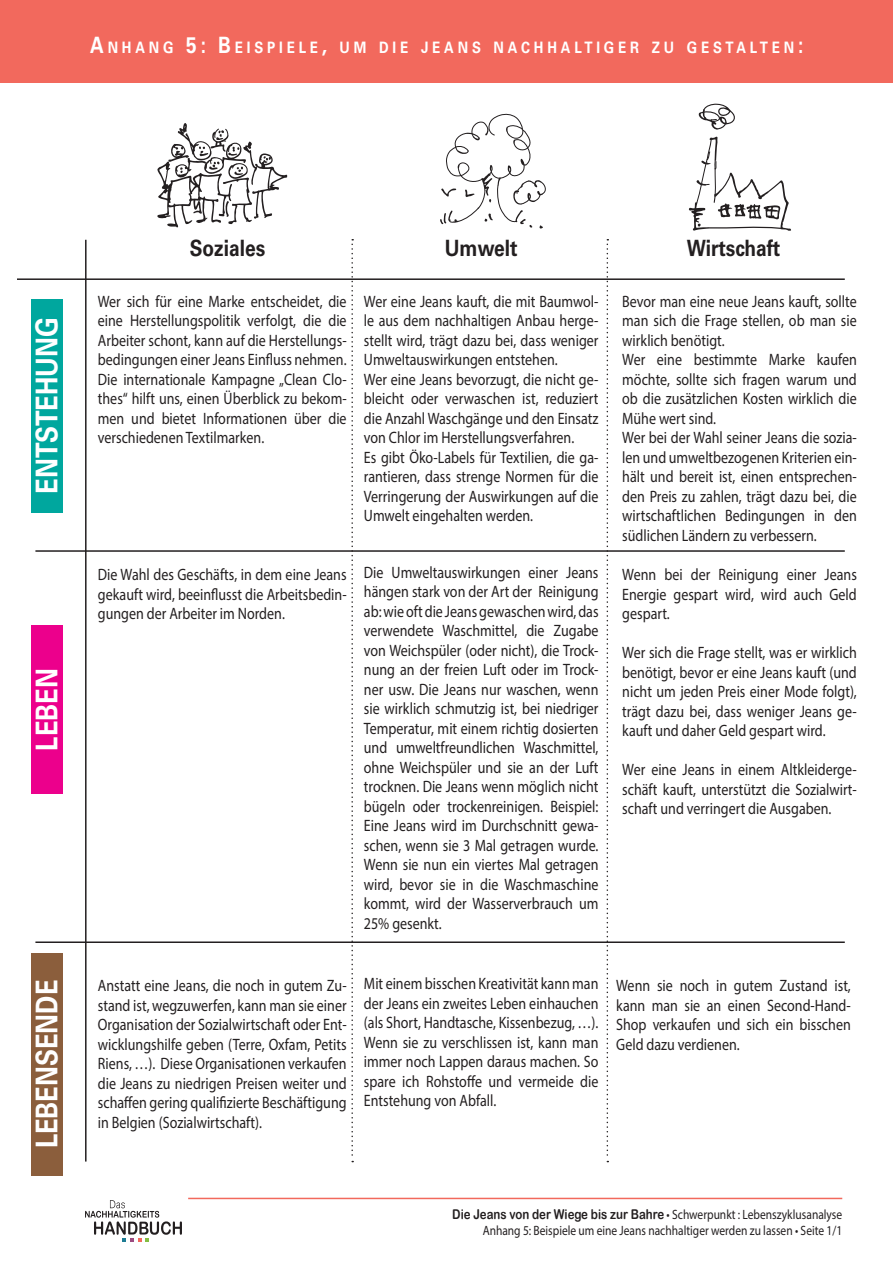
<style>
.page{position:relative;width:893px;height:1263px;background:#fff}
.page>*{position:absolute;margin:0;border:0;box-sizing:border-box;transform-origin:0 0}
.t1{font:700 30px "Univers LT Std";color:#fff;scale:.85 1}
.t2{font:700 22.5px "Univers LT Std";color:#231f20;scale:.85 1}
.t3{font:16.5px/19.5px "Myriad Pro";color:#231f20;text-align:justify;scale:.85 1}
.t4{font:700 15.75px "Univers LT Std";letter-spacing:.285em;color:#fff;scale:.85 1}
.t5{font:13.5px/16px "Myriad Pro";color:#231f20;text-align:right;scale:.85 1}
.s1{font-size:22.5px}
.s2{font-family:"Arial Rounded MT Bold"}
</style>
<div class="page">
<hr style="left:188px;top:1198px;width:654px;height:1px;background:#f2695d">
<svg style="left:85px;top:1200px;width:97px;height:41px"></svg>
<div style="left:31px;top:625px;width:31px;height:169px;background:#ec008c"></div>
<div style="left:31px;top:953px;width:31px;height:222px;background:#8b5e3c"></div>
<hr style="left:35px;top:550px;width:810px;height:2px;background:#231f20">
<hr style="left:17px;top:278px;width:828px;height:2px;background:#231f20">
<hr style="left:85px;top:240px;width:2px;height:921px;background:#231f20">
<svg style="left:351px;top:239px;width:2px;height:923px"></svg>
<svg style="left:607px;top:239px;width:1px;height:923px"></svg>
<hr style="left:35px;top:941px;width:810px;height:2px;background:#231f20">
<div style="left:31px;top:299px;width:31px;height:213px;background:#00a79e"></div>
<div style="left:0;top:0;width:893px;height:83px;background:#f2695d"></div>
<svg style="left:157px;top:123px;width:130px;height:104px"></svg>
<svg style="left:699px;top:103px;width:36px;height:27px"></svg>
<svg style="left:688px;top:136px;width:103px;height:95px"></svg>
<svg style="left:440px;top:113px;width:106px;height:116px"></svg>
<p class="t4" style="left:90px;top:38px;width:841px"><span class="s1">A</span>NHANG <span class="s1">5: B</span>EISPIELE<span class="s1">,</span> UM DIE JEANS NACHHALTIGER ZU GESTALTEN<span class="s1">:</span></p>
<h1 class="t1" style="left:29px;top:494px;width:209px;rotate:-90deg">Entstehung</h1>
<h1 class="t1" style="left:29px;top:750px;width:98px;rotate:-90deg">Leben</h1>
<h1 class="t1" style="left:29px;top:1148px;width:200px;rotate:-90deg">Lebensende</h1>
<h2 class="t2" style="left:190px;top:235px;width:90px">Soziales</h2>
<h2 class="t2" style="left:445px;top:235px;width:87px">Umwelt</h2>
<h2 class="t2" style="left:687px;top:235px;width:111px">Wirtschaft</h2>
<p class="t3" style="left:98px;top:291px;width:294px">Wer sich für eine Marke entscheidet, die eine Herstellungspolitik verfolgt, die die Arbeiter schont, kann auf die Herstellungs&shy;bedingungen einer Jeans Einfluss nehmen.<br>Die internationale Kampagne „Clean Clo&shy;thes“ hilft uns, einen Überblick zu bekom&shy;men und bietet Informationen über die verschiedenen Textilmarken.</p>
<p class="t3" style="left:364px;top:291px;width:277px;text-align:left">Wer eine Jeans kauft, die mit Baumwol&shy;le aus dem nachhaltigen Anbau herge&shy;stellt wird, trägt dazu bei, dass weniger Umweltauswirkungen entstehen.<br>Wer eine Jeans bevorzugt, die nicht ge&shy;bleicht oder verwaschen ist, reduziert die Anzahl Waschgänge und den Einsatz von Chlor im Herstellungsverfahren.<br>Es gibt Öko-Labels für Textilien, die ga&shy;rantieren, dass strenge Normen für die Verringerung der Auswirkungen auf die Umwelt eingehalten werden.</p>
<p class="t3" style="left:622px;top:291px;width:277px;text-align:left">Bevor man eine neue Jeans kauft, sollte man sich die Frage stellen, ob man sie wirklich benötigt.<br>Wer eine bestimmte Marke kaufen möchte, sollte sich fragen warum und ob die zusätzlichen Kosten wirklich die Mühe wert sind.<br>Wer bei der Wahl seiner Jeans die sozia&shy;len und umweltbezogenen Kriterien ein&shy;hält und bereit ist, einen entsprechen&shy;den Preis zu zahlen, trägt dazu bei, die wirtschaftlichen Bedingungen in den südlichen Ländern zu verbessern.</p>
<p class="t3" style="left:98px;top:565px;width:294px">Die Wahl des Geschäfts, in dem eine Jeans gekauft wird, beeinflusst die Arbeitsbedin&shy;gungen der Arbeiter im Norden.</p>
<p class="t3" style="left:364px;top:562px;width:278px">Die Umweltauswirkungen einer Jeans hängen stark von der Art der Reinigung ab: wie oft die Jeans gewaschen wird, das verwendete Waschmittel, die Zugabe von Weichspüler (oder nicht), die Trock&shy;nung an der freien Luft oder im Trock&shy;ner usw. Die Jeans nur waschen, wenn sie wirklich schmutzig ist, bei niedriger Temperatur, mit einem richtig dosierten und umweltfreundlichen Waschmittel, ohne Weichspüler und sie an der Luft trocknen. Die Jeans wenn möglich nicht bügeln oder trockenreinigen. Beispiel:<br>Eine Jeans wird im Durchschnitt gewa&shy;schen, wenn sie 3 Mal getragen wurde.<br>Wenn sie nun ein viertes Mal getragen wird, bevor sie in die Waschmaschine kommt, wird der Wasserverbrauch um 25% gesenkt.</p>
<p class="t3" style="left:622px;top:565px;width:277px">Wenn bei der Reinigung einer Jeans Energie gespart wird, wird auch Geld gespart.</p>
<p class="t3" style="left:622px;top:643px;width:278px">Wer sich die Frage stellt, was er wirklich benötigt, bevor er eine Jeans kauft (und nicht um jeden Preis einer Mode folgt), trägt dazu bei, dass weniger Jeans ge&shy;kauft und daher Geld gespart wird.</p>
<p class="t3" style="left:622px;top:760px;width:277px">Wer eine Jeans in einem Altkleiderge&shy;schäft kauft, unterstützt die Sozialwirt&shy;schaft und verringert die Ausgaben.</p>
<p class="t3" style="left:98px;top:976px;width:294px">Anstatt eine Jeans, die noch in gutem Zu&shy;stand ist, wegzuwerfen, kann man sie einer Organisation der Sozialwirtschaft oder Ent&shy;wicklungshilfe geben (Terre, Oxfam, Petits Riens, …). Diese Organisationen verkaufen die Jeans zu niedrigen Preisen weiter und schaffen gering qualifizierte Beschäftigung in Belgien (Sozialwirtschaft).</p>
<p class="t3" style="left:364px;top:974px;width:277px">Mit einem bisschen Kreativität kann man der Jeans ein zweites Leben einhauchen (als Short, Handtasche, Kissenbezug, …).<br>Wenn sie zu verschlissen ist, kann man immer noch Lappen daraus machen. So spare ich Rohstoffe und vermeide die Entstehung von Abfall.</p>
<p class="t3" style="left:616px;top:976px;width:277px">Wenn sie noch in gutem Zustand ist, kann man sie an einen Second-Hand-Shop verkaufen und sich ein bisschen Geld dazu verdienen.</p>
<p class="t5" style="left:452px;top:1206px;width:460px"><span class="s2">Die Jeans von der Wiege bis zur Bahre</span> • Schwerpunkt : Lebenszyklusanalyse<br>Anhang 5: Beispiele um eine Jeans nachhaltiger werden zu lassen • Seite 1/1</p>
</div>
